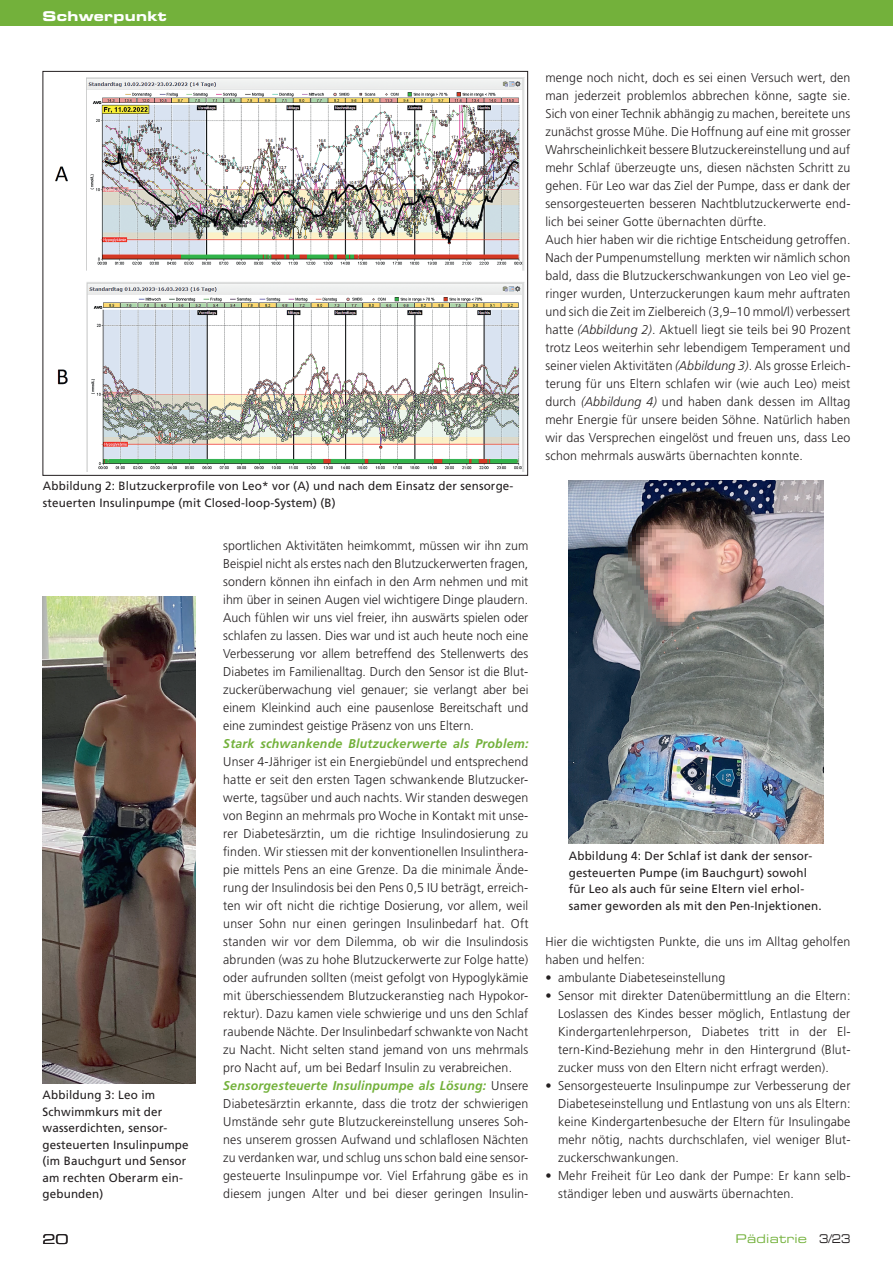
<style>
.page{position:relative;width:893px;height:1263px;background:#fff}
.page>*{position:absolute;margin:0;border:0;box-sizing:border-box;transform-origin:0 0}
.t1{font:13.5px "Eurostile Bold Extended Two";letter-spacing:.02em;color:#fff}
.t2{font:13.5px "Eurostile Extended Two";color:#231f20}
.t3{font:300 12.75px/18px "Frutiger";letter-spacing:.015em;color:#231f20}
.t4{font:italic 700 12.75px "Frutiger";letter-spacing:.015em;color:#73b13b}
.t5{font:12px/16.5px "Frutiger";letter-spacing:.015em;color:#231f20}
.t6{font:12px "Eurostile Extended Two";letter-spacing:.02em;color:#73b13b}
.s1{font-weight:700;font-style:italic;color:#73b13b}
.s2{font-style:italic}
.s3{color:#231f20}
</style>
<div class="page">
<div style="left:0;top:0;width:893px;height:26px;background:#73b13b"></div>
<img style="left:55px;top:77px;width:470px;height:395px">
<img style="left:43px;top:597px;width:153px;height:487px">
<img style="left:569px;top:481px;width:255px;height:362px">
<p class="t1" style="left:43px;top:7px;width:126px">Schwerpunkt</p>
<p class="t5" style="left:43px;top:478px;width:472px">Abbildung 2: Blutzuckerprofile von Leo* vor (A) und nach dem Einsatz der sensorge&shy;steuerten Insulinpumpe (mit Closed-loop-System) (B)</p>
<p class="t5" style="left:43px;top:1087px;width:148px">Abbildung 3: Leo im<br>Schwimmkurs mit der wasserdichten, sensor&shy;gesteuerten Insulinpumpe (im Bauchgurt und Sensor am rechten Oberarm ein&shy;gebunden)</p>
<p class="t2" style="left:43px;top:1230px;width:28px">20</p>
<p class="t3" style="left:223px;top:536px;width:307px;text-align:justify">sportlichen Aktivitäten heimkommt, müssen wir ihn zum Beispiel nicht als erstes nach den Blutzuckerwerten fragen, sondern können ihn einfach in den Arm nehmen und mit ihm über in seinen Augen viel wichtigere Dinge plaudern.<br>Auch fühlen wir uns viel freier, ihn auswärts spielen oder schlafen zu lassen. Dies war und ist auch heute noch eine Verbesserung vor allem betreffend des Stellenwerts des Diabetes im Familienalltag. Durch den Sensor ist die Blut&shy;zuckerüberwachung viel genauer; sie verlangt aber bei einem Kleinkind auch eine pausenlose Bereitschaft und eine zumindest geistige Präsenz von uns Eltern.</p>
<p class="t4" style="left:223px;top:736px;width:307px">Stark schwankende Blutzuckerwerte als Problem:</p>
<p class="t3" style="left:223px;top:752px;width:307px">Unser 4-Jähriger ist ein Energiebündel und entsprechend hatte er seit den ersten Tagen schwankende Blutzucker&shy;werte, tagsüber und auch nachts. Wir standen deswegen von Beginn an mehrmals pro Woche in Kontakt mit unse&shy;rer Diabetesärztin, um die richtige Insulindosierung zu finden. Wir stiessen mit der konventionellen Insulinthera&shy;pie mittels Pens an eine Grenze. Da die minimale Ände&shy;rung der Insulindosis bei den Pens 0,5 IU beträgt, erreich&shy;ten wir oft nicht die richtige Dosierung, vor allem, weil unser Sohn nur einen geringen Insulinbedarf hat. Oft standen wir vor dem Dilemma, ob wir die Insulindosis abrunden (was zu hohe Blutzuckerwerte zur Folge hatte) oder aufrunden sollten (meist gefolgt von Hypoglykämie mit überschiessendem Blutzuckeranstieg nach Hypokor&shy;rektur). Dazu kamen viele schwierige und uns den Schlaf raubende Nächte. Der Insulinbedarf schwankte von Nacht zu Nacht. Nicht selten stand jemand von uns mehrmals pro Nacht auf, um bei Bedarf Insulin zu verabreichen.<br><span class="s1">Sensorgesteuerte Insulinpumpe als Lösung:</span> Unsere Diabetesärztin erkannte, dass die trotz der schwierigen Umstände sehr gute Blutzuckereinstellung unseres Soh&shy;nes unserem grossen Aufwand und schlaflosen Nächten zu verdanken war, und schlug uns schon bald eine sensor&shy;gesteuerte Insulinpumpe vor. Viel Erfahrung gäbe es in diesem jungen Alter und bei dieser geringen Insulin-</p>
<p class="t3" style="left:545px;top:68px;width:307px">menge noch nicht, doch es sei einen Versuch wert, den man jederzeit problemlos abbrechen könne, sagte sie.<br>Sich von einer Technik abhängig zu machen, bereitete uns zunächst grosse Mühe. Die Hoffnung auf eine mit grosser Wahrscheinlichkeit bessere Blutzuckereinstellung und auf mehr Schlaf überzeugte uns, diesen nächsten Schritt zu gehen. Für Leo war das Ziel der Pumpe, dass er dank der sensorgesteuerten besseren Nachtblutzuckerwerte end&shy;lich bei seiner Gotte übernachten dürfte.<br>Auch hier haben wir die richtige Entscheidung getroffen.<br>Nach der Pumpenumstellung merkten wir nämlich schon bald, dass die Blutzuckerschwankungen von Leo viel ge&shy;ringer wurden, Unterzuckerungen kaum mehr auftraten und sich die Zeit im Zielbereich (3,9–10 mmol/l) verbessert hatte <span class="s2">(Abbildung 2)</span>. Aktuell liegt sie teils bei 90 Prozent trotz Leos weiterhin sehr lebendigem Temperament und seiner vielen Aktivitäten <span class="s2">(Abbildung 3)</span>. Als grosse Erleich&shy;terung für uns Eltern schlafen wir (wie auch Leo) meist durch <span class="s2">(Abbildung 4)</span> und haben dank dessen im Alltag mehr Energie für unsere beiden Söhne. Natürlich haben wir das Versprechen eingelöst und freuen uns, dass Leo schon mehrmals auswärts übernachten konnte.</p>
<p class="t5" style="left:569px;top:847px;width:254px">Abbildung 4: Der Schlaf ist dank der sensor&shy;gesteuerten Pumpe (im Bauchgurt) sowohl für Leo als auch für seine Eltern viel erhol&shy;samer geworden als mit den Pen-Injektionen.</p>
<p class="t3" style="left:545px;top:932px;width:307px">Hier die wichtigsten Punkte, die uns im Alltag geholfen haben und helfen:</p>
<p class="t3" style="left:545px;top:968px;width:181px">• ambulante Diabeteseinstellung</p>
<p class="t3" style="left:558px;top:986px;width:294px;text-align:justify;text-indent:-13px">• Sensor mit direkter Datenübermittlung an die Eltern:<br>Loslassen des Kindes besser möglich, Entlastung der Kindergartenlehrperson, Diabetes tritt in der El&shy;tern-Kind-Beziehung mehr in den Hintergrund (Blut&shy;zucker muss von den Eltern nicht erfragt werden).</p>
<p class="t3" style="left:558px;top:1076px;width:294px;text-align:justify;text-indent:-13px">• Sensorgesteuerte Insulinpumpe zur Verbesserung der Diabeteseinstellung und Entlastung von uns als Eltern: keine Kindergartenbesuche der Eltern für Insulingabe mehr nötig, nachts durchschlafen, viel weniger Blut&shy;zuckerschwankungen.</p>
<p class="t3" style="left:558px;top:1166px;width:294px;text-indent:-13px">• Mehr Freiheit für Leo dank der Pumpe: Er kann selb&shy;ständiger leben und auswärts übernachten.</p>
<p class="t6" style="left:736px;top:1230px;width:116px">Pädiatrie <span class="s3">3/23</span></p>
</div>
